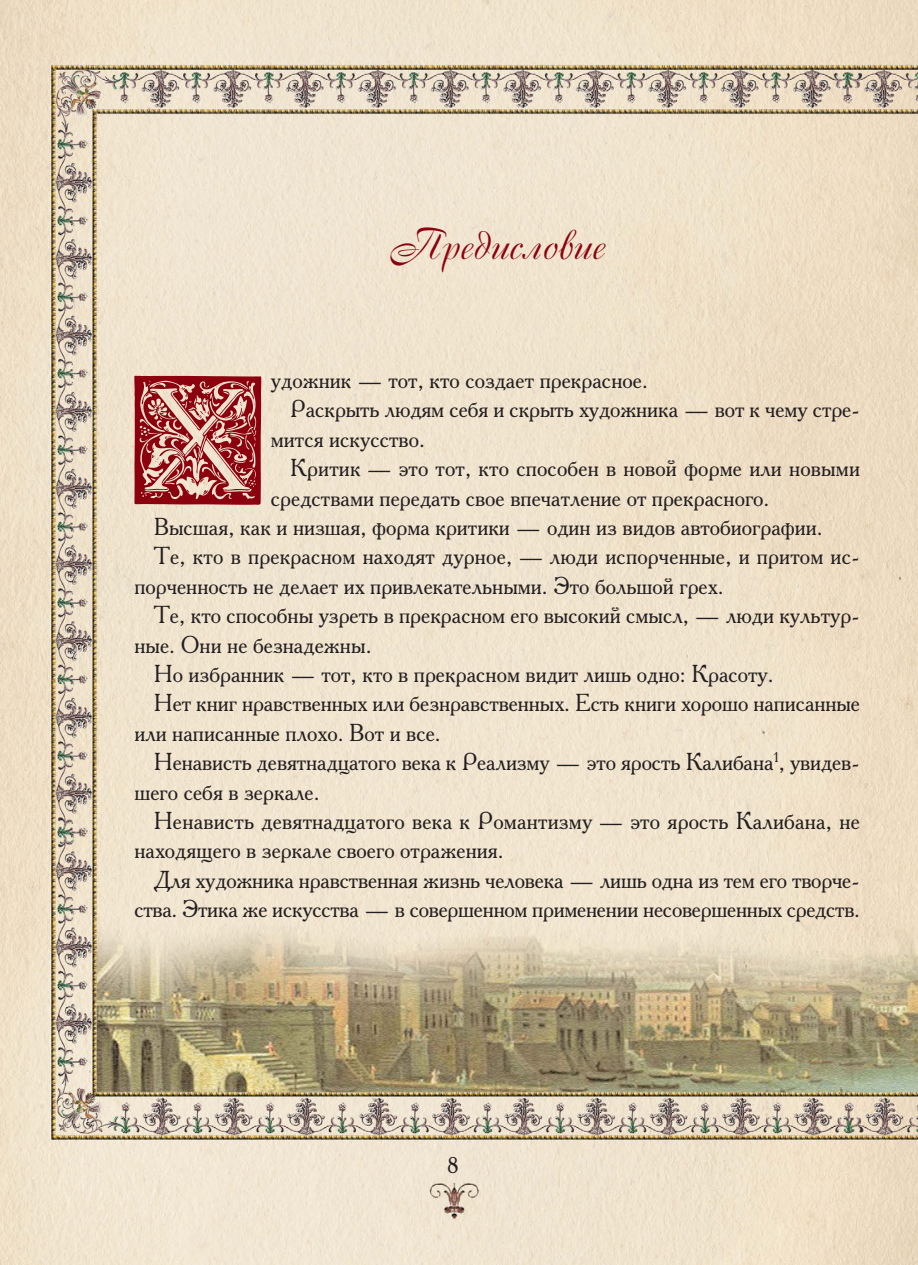
<style>
.page{position:relative;width:918px;height:1265px;background:#fff}
.page>*{position:absolute;margin:0;border:0;box-sizing:border-box;transform-origin:0 0}
.t1{font:42px "Cassandra";color:#8b010e}
.t2{font:24.5px "Academy C";color:#231f20}
.t3{font:22.75px "Academy C";color:#231f20}
</style>
<div class="page">
<img style="left:0;top:0;width:918px;height:1265px">
<svg style="left:134px;top:376px;width:127px;height:129px;background:#b15756"></svg>
<h1 class="t1" style="left:390px;top:220px;width:216px">Предисловие</h1>
<p class="t2" style="left:271px;top:371px;width:378px">удожник — тот, кто создает прекрасное.</p>
<p class="t2" style="left:290px;top:400px;width:571px">Раскрыть людям себя и скрыть художника — вот к чему стре-</p>
<p class="t2" style="left:271px;top:430px;width:155px">мится искусство.</p>
<p class="t2" style="left:290px;top:459px;width:571px">Критик — это тот, кто способен в новой форме или новыми</p>
<p class="t2" style="left:271px;top:488px;width:500px">средствами передать свое впечатление от прекрасного.</p>
<p class="t2" style="left:154px;top:518px;width:670px">Высшая, как и низшая, форма критики — один из видов автобиографии.</p>
<p class="t2" style="left:154px;top:547px;width:708px">Те, кто в прекрасном находят дурное, — люди испорченные, и притом ис-</p>
<p class="t2" style="left:134px;top:577px;width:591px">порченность не делает их привлекательными. Это большой грех.</p>
<p class="t2" style="left:154px;top:606px;width:708px">Те, кто способны узреть в прекрасном его высокий смысл, — люди культур-</p>
<p class="t2" style="left:134px;top:635px;width:239px">ные. Они не безнадежны.</p>
<p class="t2" style="left:154px;top:665px;width:621px">Но избранник — тот, кто в прекрасном видит лишь одно: Красоту.</p>
<p class="t2" style="left:154px;top:694px;width:708px">Нет книг нравственных или безнравственных. Есть книги хорошо написанные</p>
<p class="t2" style="left:134px;top:724px;width:308px">или написанные плохо. Вот и все.</p>
<p class="t2" style="left:154px;top:753px;width:708px">Ненависть девятнадцатого века к Реализму — это ярость Калибана<sup>1</sup>, увидев-</p>
<p class="t2" style="left:134px;top:782px;width:187px">шего себя в зеркале.</p>
<p class="t2" style="left:154px;top:812px;width:708px">Ненависть девятнадцатого века к Романтизму — это ярость Калибана, не</p>
<p class="t2" style="left:134px;top:841px;width:371px">находящего в зеркале своего отражения.</p>
<p class="t2" style="left:154px;top:871px;width:708px">Для художника нравственная жизнь человека — лишь одна из тем его творче-</p>
<p class="t2" style="left:134px;top:900px;width:727px">ства. Этика же искусства — в совершенном применении несовершенных средств.</p>
<p class="t3" style="left:447px;top:1157px;width:13px">8</p>
</div>
